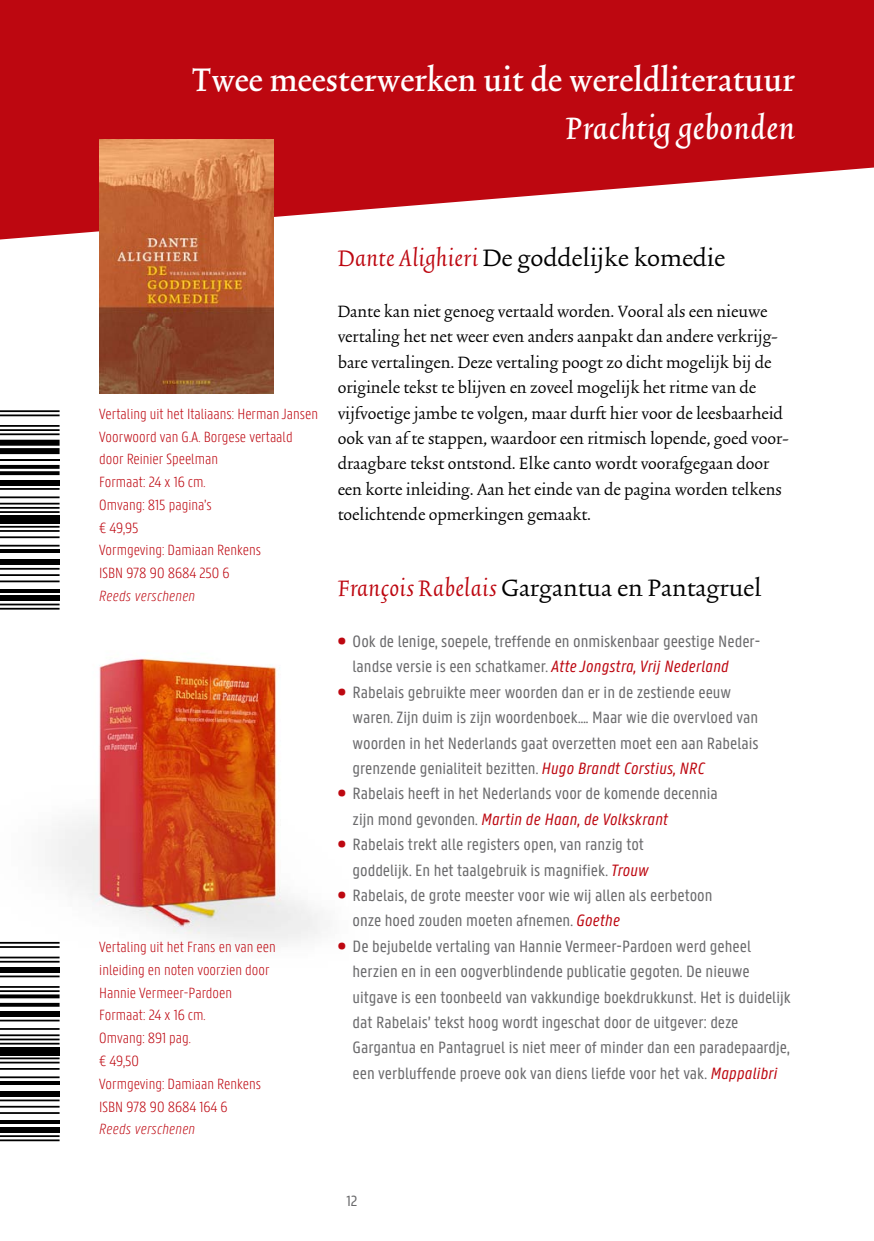
<style>
.page{position:relative;width:874px;height:1241px;background:#fff}
.page>*{position:absolute;margin:0;border:0;box-sizing:border-box;transform-origin:0 0}
.t1{font:38.5px "Trinite No 2 Med Con";letter-spacing:.01em;color:#fff}
.t2{font:38.5px "Trinite No 2 Med Con Ita";letter-spacing:.015em;color:#fff}
.t3{font:28px "Trinite No 2 Rom Wid";color:#000}
.t4{font:19.25px/25.4px "Trinite No 2 Rom Wid";color:#000}
.t5{font:17.5px/25.4px "Panno Text";color:#6a6a6c}
.t6{font:300 15.75px/22.8px "Panno Text";color:#bd0710}
.t7{font:italic 300 15.75px "Panno Text";letter-spacing:.01em;color:#bd0710}
.t8{font:15.75px "Panno Text";color:#6a6a6c}
.s1{font-family:"Trinite No 2 Rom Wid Ita";color:#bd0710}
.s2{font-weight:700;font-size:24.5px;color:#bd0710}
.s3{font-style:italic;color:#bd0710}
</style>
<div class="page">
<svg style="left:0;top:0;width:873px;height:239px;background:#c62b33"></svg>
<img style="left:0;top:605px;width:320px;height:394px">
<hr style="left:0;top:1134px;width:60px;height:2px;background:#000">
<hr style="left:0;top:1139px;width:60px;height:1px;background:#000">
<div style="left:0;top:1126px;width:60px;height:6px;background:#000"></div>
<hr style="left:0;top:1120px;width:60px;height:4px;background:#000">
<hr style="left:0;top:1099px;width:60px;height:2px;background:#000">
<hr style="left:0;top:1105px;width:60px;height:2px;background:#000">
<hr style="left:0;top:1111px;width:60px;height:2px;background:#000">
<div style="left:0;top:1090px;width:60px;height:6px;background:#000"></div>
<svg style="left:0;top:1081px;width:60px;height:3px"></svg>
<hr style="left:0;top:1057px;width:60px;height:2px;background:#000">
<hr style="left:0;top:1061px;width:60px;height:2px;background:#000">
<hr style="left:0;top:1067px;width:60px;height:2px;background:#000">
<hr style="left:0;top:1076px;width:60px;height:1px;background:#000">
<div style="left:0;top:1046px;width:60px;height:8px;background:#000"></div>
<hr style="left:0;top:1019px;width:60px;height:2px;background:#000">
<hr style="left:0;top:1027px;width:60px;height:2px;background:#000">
<hr style="left:0;top:1034px;width:60px;height:1px;background:#000">
<hr style="left:0;top:1038px;width:60px;height:2px;background:#000">
<hr style="left:0;top:1042px;width:60px;height:2px;background:#000">
<div style="left:0;top:1011px;width:60px;height:6px;background:#000"></div>
<svg style="left:0;top:994px;width:60px;height:4px"></svg>
<svg style="left:0;top:1002px;width:60px;height:4px"></svg>
<hr style="left:0;top:975px;width:60px;height:2px;background:#000">
<hr style="left:0;top:985px;width:60px;height:2px;background:#000">
<hr style="left:0;top:990px;width:60px;height:1px;background:#000">
<div style="left:0;top:966px;width:60px;height:6px;background:#000"></div>
<hr style="left:0;top:941px;width:60px;height:2px;background:#000">
<hr style="left:0;top:945px;width:60px;height:2px;background:#000">
<hr style="left:0;top:956px;width:60px;height:2px;background:#000">
<hr style="left:0;top:960px;width:60px;height:2px;background:#000">
<hr style="left:0;top:603px;width:60px;height:2px;background:#000">
<hr style="left:0;top:607px;width:60px;height:2px;background:#000">
<div style="left:0;top:595px;width:60px;height:6px;background:#000"></div>
<hr style="left:0;top:589px;width:60px;height:3px;background:#000">
<hr style="left:0;top:568px;width:60px;height:1px;background:#000">
<hr style="left:0;top:574px;width:60px;height:2px;background:#000">
<hr style="left:0;top:580px;width:60px;height:2px;background:#000">
<div style="left:0;top:559px;width:60px;height:6px;background:#000"></div>
<hr style="left:0;top:549px;width:60px;height:4px;background:#000">
<hr style="left:0;top:526px;width:60px;height:1px;background:#000">
<hr style="left:0;top:530px;width:60px;height:2px;background:#000">
<hr style="left:0;top:536px;width:60px;height:2px;background:#000">
<hr style="left:0;top:544px;width:60px;height:2px;background:#000">
<div style="left:0;top:515px;width:60px;height:8px;background:#000"></div>
<hr style="left:0;top:488px;width:60px;height:2px;background:#000">
<hr style="left:0;top:496px;width:60px;height:2px;background:#000">
<hr style="left:0;top:502px;width:60px;height:2px;background:#000">
<hr style="left:0;top:507px;width:60px;height:1px;background:#000">
<hr style="left:0;top:511px;width:60px;height:2px;background:#000">
<div style="left:0;top:479px;width:60px;height:6px;background:#000"></div>
<svg style="left:0;top:465px;width:60px;height:4px"></svg>
<svg style="left:0;top:471px;width:60px;height:4px"></svg>
<hr style="left:0;top:458px;width:60px;height:2px;background:#000">
<svg style="left:0;top:439px;width:60px;height:15px"></svg>
<hr style="left:0;top:410px;width:60px;height:2px;background:#000">
<hr style="left:0;top:414px;width:60px;height:2px;background:#000">
<hr style="left:0;top:425px;width:60px;height:2px;background:#000">
<hr style="left:0;top:429px;width:60px;height:2px;background:#000">
<hr style="left:0;top:433px;width:60px;height:2px;background:#000">
<img style="left:99px;top:139px;width:174px;height:254px">
<h1 class="t1" style="left:192px;top:62px;width:603px">Twee meesterwerken uit de wereldliteratuur</h1>
<h1 class="t2" style="left:565px;top:111px;width:230px">Prachtig gebonden</h1>
<p class="t6" style="left:99px;top:403px;width:220px">Vertaling uit het Italiaans: Herman Jansen<br>Voorwoord van G.A. Borgese vertaald door Reinier Speelman<br>Formaat: 24 x 16 cm.<br>Omvang: 815 pagina’s<br>€ 49,95<br>Vormgeving: Damiaan Renkens<br>ISBN 978 90 8684 250 6</p>
<p class="t7" style="left:99px;top:587px;width:97px">Reeds verschenen</p>
<p class="t6" style="left:99px;top:936px;width:178px">Vertaling uit het Frans en van een inleiding en noten voorzien door<br>Hannie Vermeer-Pardoen<br>Formaat: 24 x 16 cm.<br>Omvang: 891 pag.<br>€ 49,50<br>Vormgeving: Damiaan Renkens<br>ISBN 978 90 8684 164 6</p>
<p class="t7" style="left:99px;top:1120px;width:97px">Reeds verschenen</p>
<h2 class="t3" style="left:337px;top:245px;width:389px"><span class="s1">Dante Alighieri</span> De goddelijke komedie</h2>
<p class="t4" style="left:337px;top:300px;width:452px">Dante kan niet genoeg vertaald worden. Vooral als een nieuwe vertaling het net weer even anders aanpakt dan andere verkrijg&shy;bare vertalingen. Deze vertaling poogt zo dicht mogelijk bij de originele tekst te blijven en zoveel mogelijk het ritme van de vijfvoetige jambe te volgen, maar durft hier voor de leesbaarheid ook van af te stappen, waardoor een ritmisch lopende, goed voor&shy;draagbare tekst ontstond. Elke canto wordt voorafgegaan door een korte inleiding. Aan het einde van de pagina worden telkens toelichtende opmerkingen gemaakt.</p>
<h2 class="t3" style="left:337px;top:575px;width:425px"><span class="s1">François Rabelais</span> Gargantua en Pantagruel</h2>
<p class="t5" style="left:352px;top:629px;width:407px;text-indent:-15px"><span class="s2">•</span> Ook de lenige, soepele, treffende en onmiskenbaar geestige Neder&shy;landse versie is een schatkamer. <span class="s3">Atte Jongstra, Vrij Nederland</span></p>
<p class="t5" style="left:352px;top:679px;width:407px;text-indent:-15px"><span class="s2">•</span> Rabelais gebruikte meer woorden dan er in de zestiende eeuw waren. Zijn duim is zijn woordenboek…. Maar wie die overvloed van woorden in het Nederlands gaat overzetten moet een aan Rabelais grenzende genialiteit bezitten. <span class="s3">Hugo Brandt Corstius, NRC</span></p>
<p class="t5" style="left:352px;top:781px;width:366px;text-indent:-15px"><span class="s2">•</span> Rabelais heeft in het Nederlands voor de komende decennia zijn mond gevonden. <span class="s3">Martin de Haan, de Volkskrant</span></p>
<p class="t5" style="left:337px;top:832px;width:312px;text-align:right"><span class="s2">•</span> Rabelais trekt alle registers open, van ranzig tot goddelijk. En het taalgebruik is magnifiek. <span class="s3">Trouw</span></p>
<p class="t5" style="left:352px;top:882px;width:361px;text-indent:-15px"><span class="s2">•</span> Rabelais, de grote meester voor wie wij allen als eerbetoon onze hoed zouden moeten afnemen. <span class="s3">Goethe</span></p>
<p class="t5" style="left:352px;top:933px;width:439px;text-indent:-15px"><span class="s2">•</span> De bejubelde vertaling van Hannie Vermeer-Pardoen werd geheel herzien en in een oogverblindende publicatie gegoten. De nieuwe uitgave is een toonbeeld van vakkundige boekdrukkunst. Het is duidelijk dat Rabelais’ tekst hoog wordt ingeschat door de uitgever: deze Gargantua en Pantagruel is niet meer of minder dan een paradepaardje, een verbluffende proeve ook van diens liefde voor het vak. <span class="s3">Mappalibri</span></p>
<p class="t8" style="left:346px;top:1191px;width:13px">12</p>
</div>
